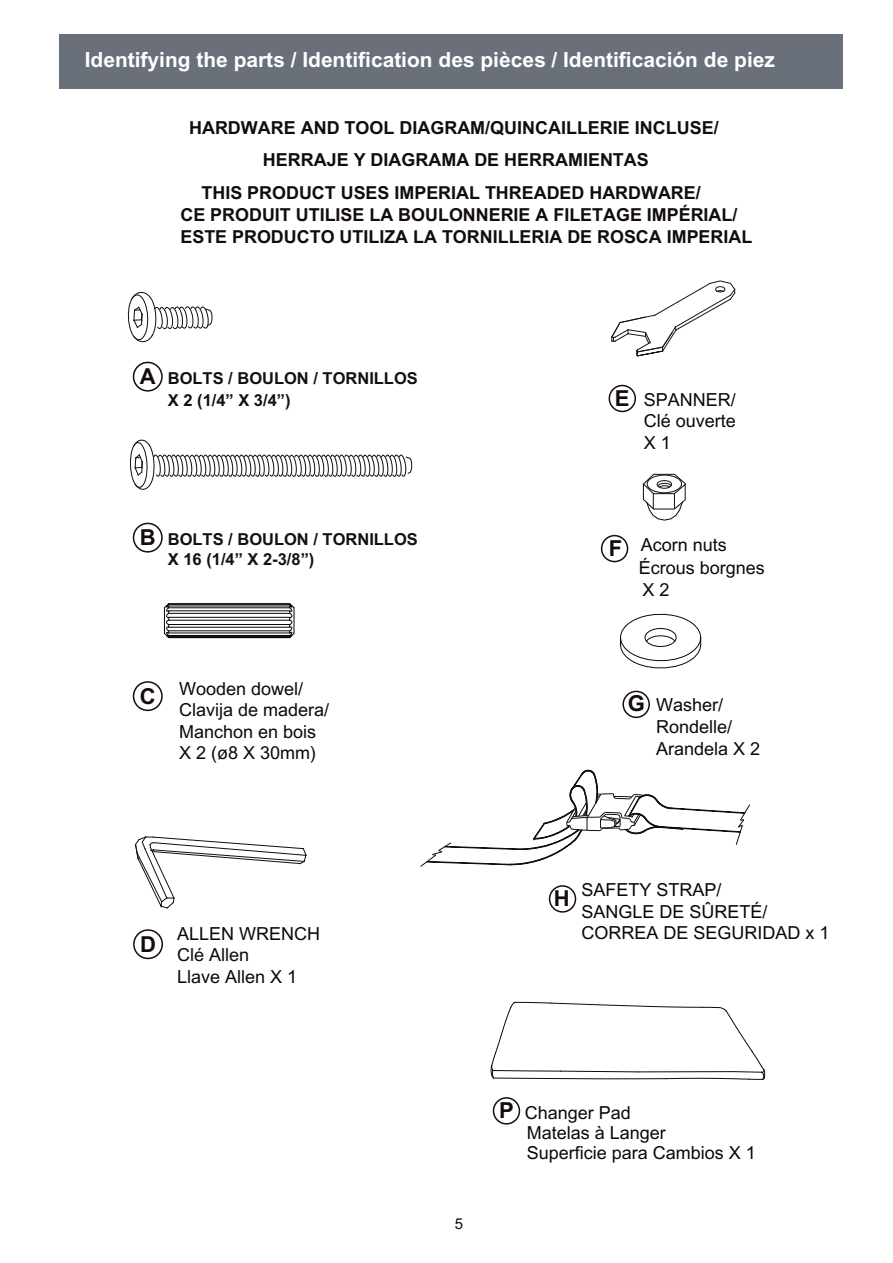
<style>
.page{position:relative;width:893px;height:1263px;background:#fff}
.page>*{position:absolute;margin:0;border:0;box-sizing:border-box;transform-origin:0 0}
.t1{font:22.05px "Arial Bold Arial,Bold";color:#140b0a}
.t2{font:700 21px "Arial";color:#fff}
.t3{font:18px/21.6px "Arial";color:#0b0809}
.t4{font:18px/32.2px "Arial Bold Arial,Bold";color:#130c0f;text-align:center}
.t5{font:17.85px/22px "Arial Bold Arial,Bold";color:#120c0f}
.t6{font:16.5px/21.3px "Arial Bold Arial,Bold";color:#150f11}
.t7{font:15px "Arial";color:#100b0c}
.s1{font-size:22.05px;color:#140b0a}
.s2{font-family:"Arial Bold Arial,Bold";font-size:22.05px;color:#140b0a}
</style>
<div class="page">
<div style="left:60px;top:34px;width:783px;height:54px;background:#6a707a"></div>
<svg style="left:127px;top:291px;width:86px;height:52px"></svg>
<div style="left:133px;top:362px;width:30px;height:30px;border:2px solid #140b0a;border-radius:50%"></div>
<div style="left:133px;top:523px;width:30px;height:30px;border:2px solid #140b0a;border-radius:50%"></div>
<div style="left:133px;top:681px;width:30px;height:30px;border:2px solid #140b0a;border-radius:50%"></div>
<div style="left:133px;top:929px;width:30px;height:30px;border:2px solid #140b0a;border-radius:50%"></div>
<svg style="left:134px;top:836px;width:173px;height:73px"></svg>
<div style="left:549px;top:885px;width:27px;height:28px;border:2px solid #150e11;border-radius:50%"></div>
<div style="left:622px;top:691px;width:28px;height:27px;border:2px solid #150e11;border-radius:50%"></div>
<div style="left:601px;top:535px;width:27px;height:27px;border:2px solid #150e11;border-radius:50%"></div>
<div style="left:609px;top:385px;width:27px;height:27px;border:2px solid #150e11;border-radius:50%"></div>
<div style="left:493px;top:1097px;width:27px;height:27px;border:2px solid #150e11;border-radius:50%"></div>
<svg style="left:420px;top:770px;width:330px;height:97px"></svg>
<svg style="left:620px;top:613px;width:81px;height:56px"></svg>
<svg style="left:611px;top:280px;width:124px;height:76px"></svg>
<svg style="left:642px;top:474px;width:44px;height:47px"></svg>
<svg style="left:164px;top:603px;width:131px;height:35px"></svg>
<hr style="left:169px;top:617px;width:121px;height:1px;background:#070607">
<hr style="left:169px;top:613px;width:121px;height:1px;background:#070607">
<hr style="left:169px;top:627px;width:121px;height:1px;background:#070607">
<hr style="left:169px;top:630px;width:121px;height:1px;background:#070607">
<hr style="left:169px;top:611px;width:121px;height:1px;background:#070607">
<hr style="left:169px;top:607px;width:121px;height:1px;background:#070607">
<hr style="left:169px;top:633px;width:121px;height:1px;background:#070607">
<hr style="left:169px;top:635px;width:121px;height:1px;background:#070607">
<hr style="left:169px;top:606px;width:121px;height:1px;background:#070607">
<hr style="left:169px;top:604px;width:121px;height:1px;background:#070607">
<hr style="left:169px;top:636px;width:121px;height:1px;background:#070607">
<hr style="left:169px;top:637px;width:121px;height:1px;background:#070607">
<hr style="left:169px;top:603px;width:121px;height:1px;background:#070607">
<svg style="left:130px;top:439px;width:282px;height:51px"></svg>
<svg style="left:490px;top:1001px;width:275px;height:79px"></svg>
<p class="t2" style="left:85px;top:48px;width:692px">Identifying the parts / Identification des pièces / Identificación de piez</p>
<p class="t4" style="left:189px;top:111px;width:531px">HARDWARE AND TOOL DIAGRAM/QUINCAILLERIE INCLUSE/<br>HERRAJE Y DIAGRAMA DE HERRAMIENTAS</p>
<p class="t5" style="left:180px;top:181px;width:573px;text-indent:21px">THIS PRODUCT USES IMPERIAL THREADED HARDWARE/<br>CE PRODUIT UTILISE LA BOULONNERIE A FILETAGE IMPÉRIAL/<br>ESTE PRODUCTO UTILIZA LA TORNILLERIA DE ROSCA IMPERIAL</p>
<p class="t6" style="left:168px;top:368px;width:251px;text-indent:-28px"><span class="s1">A</span> BOLTS / BOULON / TORNILLOS<br>X 2 (1/4” X 3/4”)</p>
<p class="t1" style="left:140px;top:525px;width:17px">B</p>
<p class="t6" style="left:168px;top:530px;width:251px;line-height:19.8px">BOLTS / BOULON / TORNILLOS<br>X 16 (1/4” X 2-3/8”)</p>
<p class="t1" style="left:140px;top:684px;width:17px">C</p>
<p class="t3" style="left:179px;top:678px;width:151px">Wooden dowel/<br>Clavija de madera/<br>Manchon en bois<br>X 2 (ø8 X 30mm)</p>
<p class="t3" style="left:644px;top:389px;width:93px;text-align:justify;text-indent:-29px"><span class="s2">E</span> SPANNER/ Clé ouverte X 1</p>
<p class="t3" style="left:639px;top:533px;width:127px;line-height:22.6px;text-indent:-30px"><span class="s2">F</span> Acorn nuts<br>Écrous borgnes<br>X 2</p>
<p class="t3" style="left:656px;top:695px;width:105px;text-indent:-28px"><span class="s2">G</span> Washer/<br>Rondelle/<br>Arandela X 2</p>
<p class="t1" style="left:140px;top:932px;width:17px">D</p>
<p class="t3" style="left:177px;top:923px;width:144px">ALLEN WRENCH<br>Clé Allen<br>Llave Allen X 1</p>
<p class="t3" style="left:582px;top:879px;width:249px;text-indent:-28px"><span class="s2">H</span> SAFETY STRAP/<br>SANGLE DE SÛRETÉ/<br>CORREA DE SEGURIDAD x 1</p>
<p class="t7" style="left:455px;top:1215px;width:10px">5</p>
<p class="t3" style="left:527px;top:1103px;width:230px;line-height:19.8px;text-indent:-28px"><span class="s2">P</span> Changer Pad<br>Matelas à Langer<br>Superficie para Cambios X 1</p>
</div>
